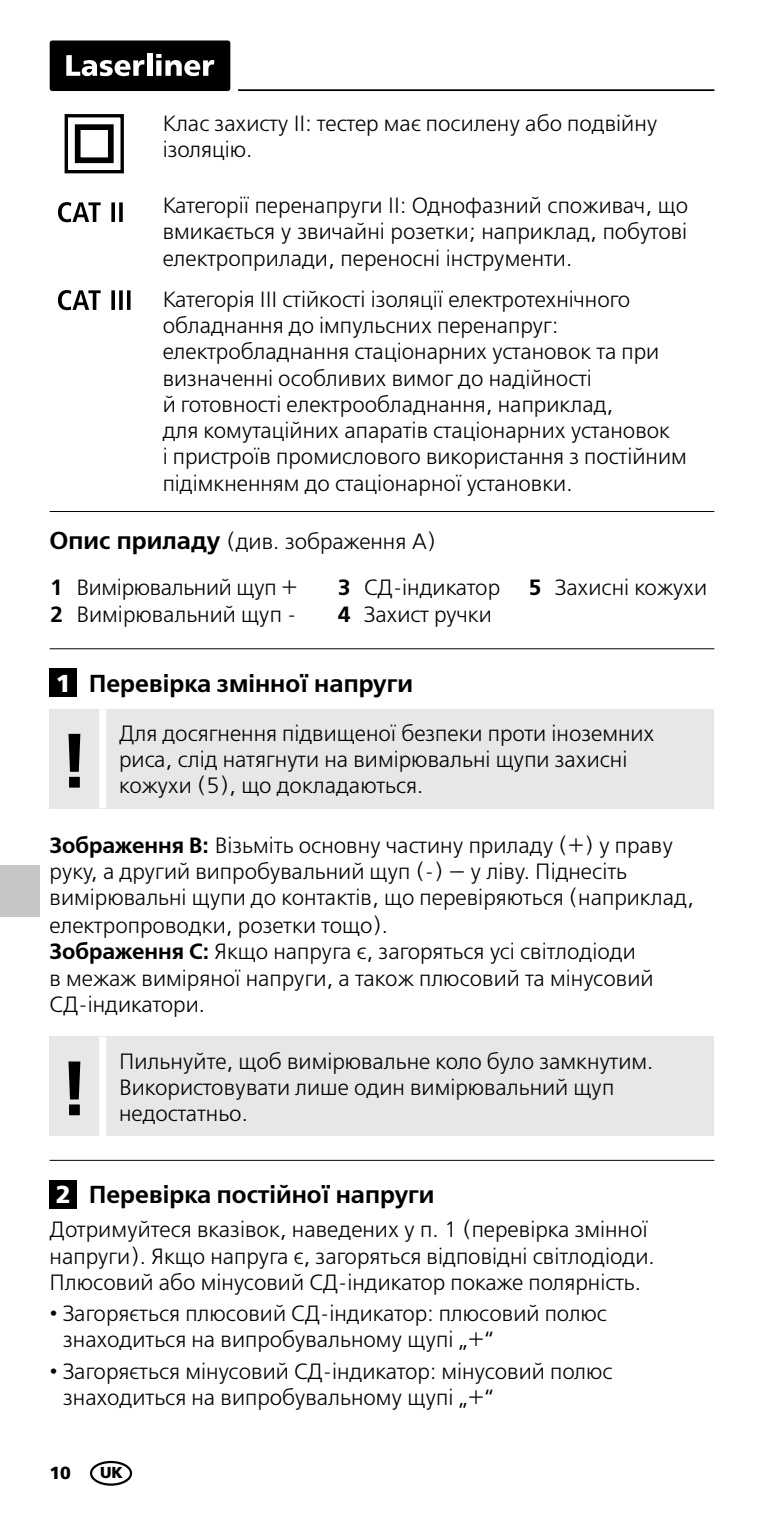
<style>
.page{position:relative;width:764px;height:1513px;background:#fff}
.page>*{position:absolute;margin:0;border:0;box-sizing:border-box;transform-origin:0 0}
.t1{font:700 77px "Frutiger LT Com";color:#000}
.t2{font:600 24.5px "Free Set";color:#000}
.t3{font:300 22.05px/26.2px "Free Set";color:#000}
.t4{font:900 17.5px "Frutiger LT Com";color:#000}
.t5{font:900 15.75px "Frutiger LT Com";color:#000}
.s1{font-weight:600;font-size:24.5px}
.s2{font-weight:600}
.s3{font-family:"Frutiger LT Com";font-weight:900;color:#fff}
</style>
<div class="page">
<hr style="left:238px;top:89px;width:476px;height:2px;background:#000">
<div style="left:50px;top:40px;width:180px;height:51px;background:#000;border-radius:3px"></div>
<svg style="left:66px;top:55px;width:79px;height:21px"></svg>
<div style="left:147px;top:54px;width:5px;height:22px;background:#fff"></div>
<svg style="left:156px;top:54px;width:58px;height:22px"></svg>
<div style="left:50px;top:709px;width:664px;height:99px;background:#e7e7e7"></div>
<div style="left:99px;top:709px;width:7px;height:99px;background:#fff"></div>
<div style="left:50px;top:668px;width:27px;height:29px;background:#000"></div>
<div style="left:50px;top:1180px;width:27px;height:28px;background:#000"></div>
<div style="left:50px;top:1037px;width:664px;height:99px;background:#e7e7e7"></div>
<div style="left:99px;top:1037px;width:7px;height:99px;background:#fff"></div>
<hr style="left:50px;top:1160px;width:664px;height:1px;background:#000">
<hr style="left:50px;top:648px;width:664px;height:1px;background:#000">
<div style="left:65px;top:114px;width:59px;height:59px;border:3px solid #000"></div>
<div style="left:75px;top:124px;width:39px;height:39px;border:6px solid #000"></div>
<svg style="left:58px;top:290px;width:73px;height:20px"></svg>
<svg style="left:58px;top:202px;width:65px;height:20px"></svg>
<hr style="left:50px;top:511px;width:664px;height:1px;background:#000">
<div style="left:90px;top:1461px;width:42px;height:25px;border:2px solid #000;border-radius:50%"></div>
<div style="left:0;top:865px;width:40px;height:51px;background:#c5c6c6"></div>
<p class="t3" style="left:163px;top:111px;width:496px">Клас захисту II: тестер має посилену або подвійну ізоляцію.</p>
<p class="t3" style="left:163px;top:193px;width:527px;text-align:justify">Категорії перенапруги II: Однофазний споживач, що вмикається у звичайні розетки; наприклад, побутові електроприлади, переносні інструменти.</p>
<p class="t3" style="left:163px;top:287px;width:526px">Категорія III стійкості ізоляції електротехнічного обладнання до імпульсних перенапруг: електробладнання стаціонарних установок та при визначенні особливих вимог до надійності<br>й готовності електрообладнання, наприклад,<br>для комутаційних апаратів стаціонарних установок<br>і пристроїв промислового використання з постійним підімкненням до стаціонарної установки.</p>
<p class="t3" style="left:50px;top:519px;width:388px;line-height:45.9px"><span class="s1">Опис приладу</span> (див. зображення A)<br><span class="s2">1</span> Вимірювальний щуп +</p>
<p class="t3" style="left:50px;top:601px;width:248px"><span class="s2">2</span> Вимірювальний щуп -</p>
<p class="t3" style="left:337px;top:575px;width:164px"><span class="s2">3</span> СД-індикатор<br><span class="s2">4</span> Захист ручки</p>
<p class="t3" style="left:528px;top:575px;width:180px"><span class="s2">5</span> Захисні кожухи</p>
<p class="t2" style="left:56px;top:668px;width:359px"><span class="s3">1</span> Перевірка змінної напруги</p>
<h1 class="t1" style="left:59px;top:716px;width:31px">!</h1>
<p class="t3" style="left:119px;top:721px;width:537px">Для досягнення підвищеної безпеки проти іноземних риса, слід натягнути на вимірювальні щупи захисні</p>
<p class="t3" style="left:119px;top:773px;width:306px">кожухи (5), що докладаються.</p>
<p class="t3" style="left:50px;top:832px;width:646px"><span class="s2">Зображення B:</span> Візьміть основну частину приладу (+) у праву руку, а другий випробувальний щуп (-) — у ліву. Піднесіть вимірювальні щупи до контактів, що перевіряються (наприклад, електропроводки, розетки тощо).<br><span class="s2">Зображення C:</span> Якщо напруга є, загоряться усі світлодіоди<br>в межаж виміряної напруги, а також плюсовий та мінусовий СД-індикатори.</p>
<h1 class="t1" style="left:59px;top:1043px;width:31px">!</h1>
<p class="t3" style="left:119px;top:1048px;width:536px">Пильнуйте, щоб вимірювальне коло було замкнутим.<br>Використовувати лише один вимірювальний щуп</p>
<p class="t3" style="left:119px;top:1101px;width:130px">недостатньо.</p>
<p class="t2" style="left:56px;top:1180px;width:380px"><span class="s3">2</span> Перевірка постійної напруги</p>
<p class="t3" style="left:50px;top:1217px;width:607px">Дотримуйтеся вказівок, наведених у п. 1 (перевірка змінної напруги). Якщо напруга є, загоряться відповідні світлодіоди.<br>Плюсовий або мінусовий СД-індикатор покаже полярність.</p>
<p class="t3" style="left:63px;top:1301px;width:545px;text-indent:-14px">• Загоряється плюсовий СД-індикатор: плюсовий полюс знаходиться на випробувальному щупі „+“</p>
<p class="t3" style="left:63px;top:1358px;width:551px;text-indent:-14px">• Загоряється мінусовий СД-індикатор: мінусовий полюс знаходиться на випробувальному щупі „+“</p>
<p class="t4" style="left:50px;top:1462px;width:23px">10</p>
<p class="t5" style="left:100px;top:1463px;width:24px">UK</p>
</div>
